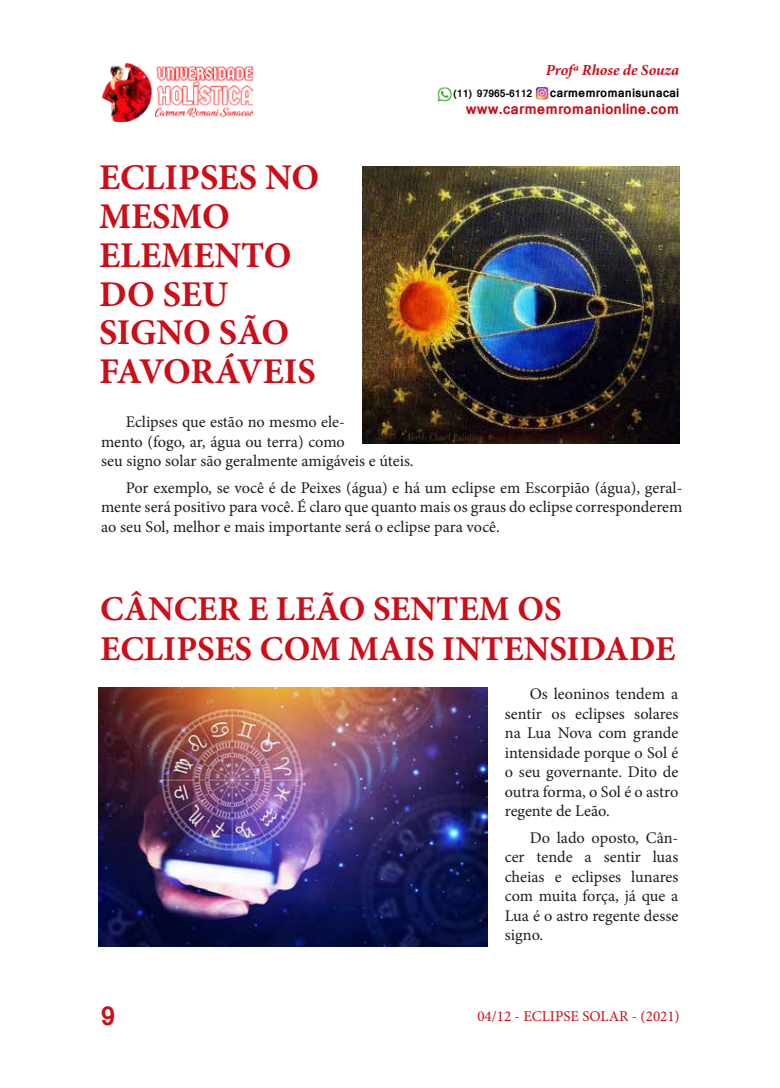
<style>
.page{position:relative;width:780px;height:1088px;background:#fff}
.page>*{position:absolute;margin:0;border:0;box-sizing:border-box;transform-origin:0 0}
.t1{font:700 36.25px/38.8px "Minion Pro";color:#cd0d17}
.t2{font:700 34.88px/40px "Minion Pro";color:#cd0d17}
.t3{font:700 25px "Mangal";color:#cd0d17}
.t4{font:16.25px/19.5px "Minion Pro";color:#1b1d1c;text-align:justify}
.t5{font:italic 700 15.38px "Minion Pro";color:#cd0d17}
.t6{font:15px "Minion Pro";color:#cd0d17}
.t7{font:700 14.25px "Mangal";color:#cd0d17}
.t8{font:700 11.88px "Mangal";color:#000}
.t9{font:700 10px "Mangal";color:#000}
</style>
<div class="page">
<img style="left:102px;top:63px;width:150px;height:58px">
<img style="left:437px;top:87px;width:15px;height:15px">
<svg style="left:536px;top:88px;width:13px;height:11px"></svg>
<img style="left:362px;top:166px;width:318px;height:277px">
<img style="left:98px;top:687px;width:389px;height:259px">
<p class="t5" style="left:545px;top:59px;width:135px">Profª Rhose de Souza</p>
<p class="t9" style="left:453px;top:84px;width:80px">(11) 97965-6112</p>
<p class="t8" style="left:550px;top:82px;width:131px">carmemromanisunacai</p>
<p class="t7" style="left:466px;top:96px;width:215px">www.carmemromanionline.com</p>
<h1 class="t1" style="left:99px;top:158px;width:222px">ECLIPSES NO<br>MESMO<br>ELEMENTO<br>DO SEU<br>SIGNO SÃO<br>FAVORÁVEIS</h1>
<p class="t4" style="left:101px;top:412px;width:314px;text-align:left;text-indent:25px">Eclipses que estão no mesmo ele-<br>mento (fogo, ar, água ou terra) como<br>seu signo solar são geralmente amigáveis e úteis.</p>
<p class="t4" style="left:101px;top:478px;width:583px;text-indent:25px">Por exemplo, se você é de Peixes (água) e há um eclipse em Escorpião (água), geral&shy;mente será positivo para você. É claro que quanto mais os graus do eclipse corresponderem ao seu Sol, melhor e mais importante será o eclipse para você.</p>
<h2 class="t2" style="left:100px;top:588px;width:576px">CÂNCER E LEÃO SENTEM OS<br>ECLIPSES COM MAIS INTENSIDADE</h2>
<p class="t4" style="left:505px;top:684px;width:175px;text-indent:25px">Os leoninos tendem a sentir os eclipses solares na Lua Nova com grande intensidade porque o Sol é o seu governante. Dito de outra forma, o Sol é o astro regente de Leão.</p>
<p class="t4" style="left:505px;top:828px;width:175px;text-indent:25px">Do lado oposto, Cân&shy;cer tende a sentir luas cheias e eclipses lunares com muita força, já que a Lua é o astro regente desse signo.</p>
<h3 class="t3" style="left:101px;top:993px;width:16px">9</h3>
<p class="t6" style="left:477px;top:1006px;width:204px">04/12 - ECLIPSE SOLAR - (2021)</p>
</div>
